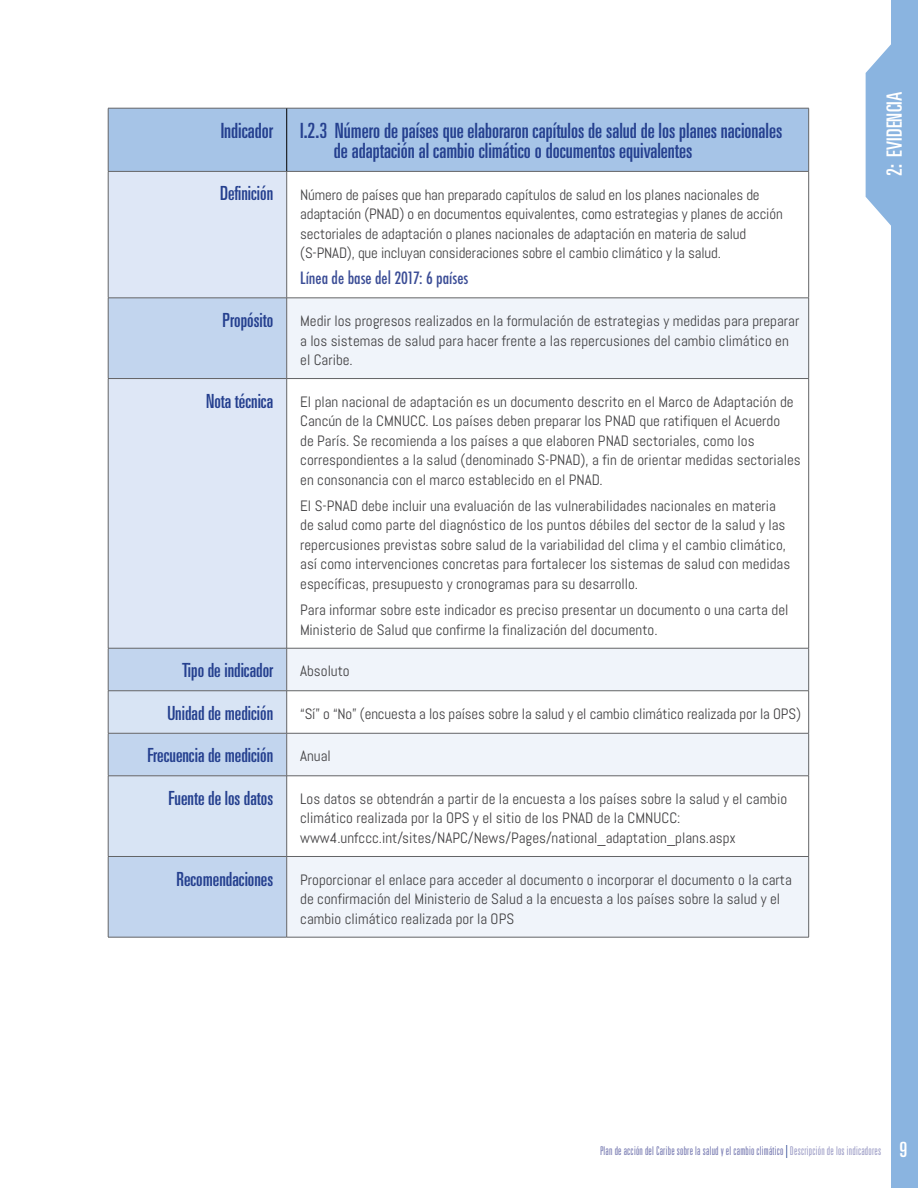
<style>
.page{position:relative;width:918px;height:1188px;background:#fff}
.page>*{position:absolute;margin:0;border:0;box-sizing:border-box;transform-origin:0 0}
.Table_left_column{font:ultra-condensed 21px/19.5px "Univers";color:#25408f}
.Title_1_1{font:ultra-condensed 21px "Univers";letter-spacing:.01em;color:#fff}
.t1{font:ultra-condensed 19.5px "Univers";color:#25408f}
.t2{font:500 condensed 16.5px "Futura";color:#3b4d96}
.Table_right_column{font:15px/19.5px "Abel";color:#414042}
.Title_3{font:300 ultra-condensed 12px "Univers";letter-spacing:.02em;color:#7578b0}
.s1{font-weight:100;font-size:18px;color:#25408f}
.s2{color:#9b9bc5}
</style>
<div class="page">
<svg style="left:866px;top:0;width:52px;height:1188px;fill:#8ab4e0"></svg>
<div style="left:109px;top:109px;width:699px;height:62px;background:#a6c4e7"></div>
<div style="left:109px;top:172px;width:177px;height:126px;background:#dee7f6"></div>
<svg style="left:109px;top:299px;width:177px;height:638px;background:#d1dff2"></svg>
<svg style="left:287px;top:299px;width:521px;height:638px"></svg>
<svg style="left:109px;top:691px;width:177px;height:165px;background:#d1dff1"></svg>
<hr style="left:108px;top:108px;width:179px;height:1px;background:#636466">
<hr style="left:108px;top:108px;width:1px;height:63px;background:#636466">
<hr style="left:287px;top:108px;width:522px;height:1px;background:#636466">
<hr style="left:808px;top:108px;width:1px;height:63px;background:#636466">
<hr style="left:287px;top:171px;width:522px;height:1px;background:#636466">
<hr style="left:808px;top:172px;width:1px;height:126px;background:#636466">
<hr style="left:287px;top:298px;width:522px;height:1px;background:#636466">
<hr style="left:808px;top:298px;width:1px;height:80px;background:#636466">
<hr style="left:287px;top:378px;width:522px;height:1px;background:#636466">
<hr style="left:808px;top:379px;width:1px;height:269px;background:#636466">
<hr style="left:287px;top:648px;width:522px;height:1px;background:#636466">
<hr style="left:808px;top:648px;width:1px;height:43px;background:#636466">
<hr style="left:808px;top:733px;width:1px;height:43px;background:#636466">
<hr style="left:808px;top:857px;width:1px;height:80px;background:#636466">
<hr style="left:287px;top:937px;width:522px;height:1px;background:#636466">
<hr style="left:287px;top:690px;width:522px;height:1px;background:#636466">
<hr style="left:808px;top:691px;width:1px;height:42px;background:#636466">
<hr style="left:287px;top:733px;width:522px;height:1px;background:#636466">
<hr style="left:287px;top:776px;width:522px;height:1px;background:#636466">
<hr style="left:808px;top:776px;width:1px;height:80px;background:#636466">
<hr style="left:287px;top:856px;width:522px;height:1px;background:#636466">
<hr style="left:108px;top:171px;width:179px;height:1px;background:#636466">
<hr style="left:108px;top:172px;width:1px;height:126px;background:#636466">
<hr style="left:286px;top:172px;width:1px;height:126px;background:#636466">
<hr style="left:108px;top:298px;width:179px;height:1px;background:#636466">
<hr style="left:108px;top:298px;width:1px;height:80px;background:#636466">
<hr style="left:286px;top:298px;width:1px;height:80px;background:#636466">
<hr style="left:108px;top:378px;width:179px;height:1px;background:#636466">
<hr style="left:108px;top:379px;width:1px;height:269px;background:#636466">
<hr style="left:286px;top:379px;width:1px;height:269px;background:#636466">
<hr style="left:108px;top:648px;width:179px;height:1px;background:#636466">
<hr style="left:108px;top:648px;width:1px;height:43px;background:#636466">
<hr style="left:286px;top:648px;width:1px;height:43px;background:#636466">
<hr style="left:108px;top:690px;width:179px;height:1px;background:#636466">
<hr style="left:108px;top:691px;width:1px;height:42px;background:#636466">
<hr style="left:286px;top:691px;width:1px;height:42px;background:#636466">
<hr style="left:108px;top:733px;width:179px;height:1px;background:#636466">
<hr style="left:108px;top:733px;width:1px;height:43px;background:#636466">
<hr style="left:286px;top:733px;width:1px;height:43px;background:#636466">
<hr style="left:108px;top:776px;width:179px;height:1px;background:#636466">
<hr style="left:108px;top:776px;width:1px;height:80px;background:#636466">
<hr style="left:286px;top:776px;width:1px;height:80px;background:#636466">
<hr style="left:108px;top:856px;width:179px;height:1px;background:#636466">
<hr style="left:108px;top:857px;width:1px;height:80px;background:#636466">
<hr style="left:286px;top:857px;width:1px;height:80px;background:#636466">
<hr style="left:108px;top:937px;width:179px;height:1px;background:#636466">
<hr style="left:286px;top:108px;width:1px;height:63px;background:#000">
<p class="Table_left_column" style="left:221px;top:121px;width:54px">Indicador</p>
<p class="Table_left_column" style="left:334px;top:121px;width:450px;text-indent:-34px">I.2.3 Número de países que elaboraron capítulos de salud de los planes nacionales de adaptación al cambio climático o documentos equivalentes</p>
<p class="t1" style="left:220px;top:182px;width:55px">Definición</p>
<p class="Table_right_column" style="left:300px;top:185px;width:484px">Número de países que han preparado capítulos de salud en los planes nacionales de adaptación (PNAD) o en documentos equivalentes, como estrategias y planes de acción sectoriales de adaptación o planes nacionales de adaptación en materia de salud (S-PNAD), que incluyan consideraciones sobre el cambio climático y la salud.</p>
<p class="t2" style="left:300px;top:268px;width:170px">Línea de base del 2017: 6 países</p>
<p class="t1" style="left:223px;top:309px;width:52px">Propósito</p>
<p class="Table_right_column" style="left:300px;top:311px;width:501px">Medir los progresos realizados en la formulación de estrategias y medidas para preparar a los sistemas de salud para hacer frente a las repercusiones del cambio climático en el Caribe.</p>
<p class="t1" style="left:206px;top:390px;width:69px">Nota técnica</p>
<p class="Table_right_column" style="left:300px;top:392px;width:502px">El plan nacional de adaptación es un documento descrito en el Marco de Adaptación de Cancún de la CMNUCC. Los países deben preparar los PNAD que ratifiquen el Acuerdo<br>de París. Se recomienda a los países a que elaboren PNAD sectoriales, como los correspondientes a la salud (denominado S-PNAD), a fin de orientar medidas sectoriales en consonancia con el marco establecido en el PNAD.</p>
<p class="Table_right_column" style="left:300px;top:496px;width:492px">El S-PNAD debe incluir una evaluación de las vulnerabilidades nacionales en materia de salud como parte del diagnóstico de los puntos débiles del sector de la salud y las repercusiones previstas sobre salud de la variabilidad del clima y el cambio climático, así como intervenciones concretas para fortalecer los sistemas de salud con medidas específicas, presupuesto y cronogramas para su desarrollo.</p>
<p class="Table_right_column" style="left:300px;top:600px;width:490px">Para informar sobre este indicador es preciso presentar un documento o una carta del<br>Ministerio de Salud que confirme la finalización del documento.</p>
<p class="t1" style="left:182px;top:659px;width:93px">Tipo de indicador</p>
<p class="Table_right_column" style="left:300px;top:662px;width:51px">Absoluto</p>
<p class="t1" style="left:167px;top:702px;width:107px">Unidad de medición</p>
<p class="Table_right_column" style="left:300px;top:704px;width:502px">“Sí” o “No” (encuesta a los países sobre la salud y el cambio climático realizada por la OPS)</p>
<p class="t1" style="left:147px;top:744px;width:127px">Frecuencia de medición</p>
<p class="Table_right_column" style="left:300px;top:747px;width:32px">Anual</p>
<p class="t1" style="left:168px;top:787px;width:106px">Fuente de los datos</p>
<p class="Table_right_column" style="left:300px;top:789px;width:489px">Los datos se obtendrán a partir de la encuesta a los países sobre la salud y el cambio climático realizada por la OPS y el sitio de los PNAD de la CMNUCC: www4.unfccc.int/sites/NAPC/News/Pages/national_adaptation_plans.aspx</p>
<p class="t1" style="left:176px;top:867px;width:98px">Recomendaciones</p>
<p class="Table_right_column" style="left:300px;top:870px;width:493px">Proporcionar el enlace para acceder al documento o incorporar el documento o la carta de confirmación del Ministerio de Salud a la encuesta a los países sobre la salud y el cambio climático realizada por la OPS</p>
<p class="Title_1_1" style="left:883px;top:176px;width:86px;rotate:-90deg">2: EVIDENCIA</p>
<p class="Title_3" style="left:600px;top:1145px;width:283px">Plan de acción del Caribe sobre la salud y el cambio climático <span class="s1">I</span> <span class="s2">Descripción de los indicadores</span></p>
<p class="Title_1_1" style="left:900px;top:1138px;width:9px">9</p>
</div>
